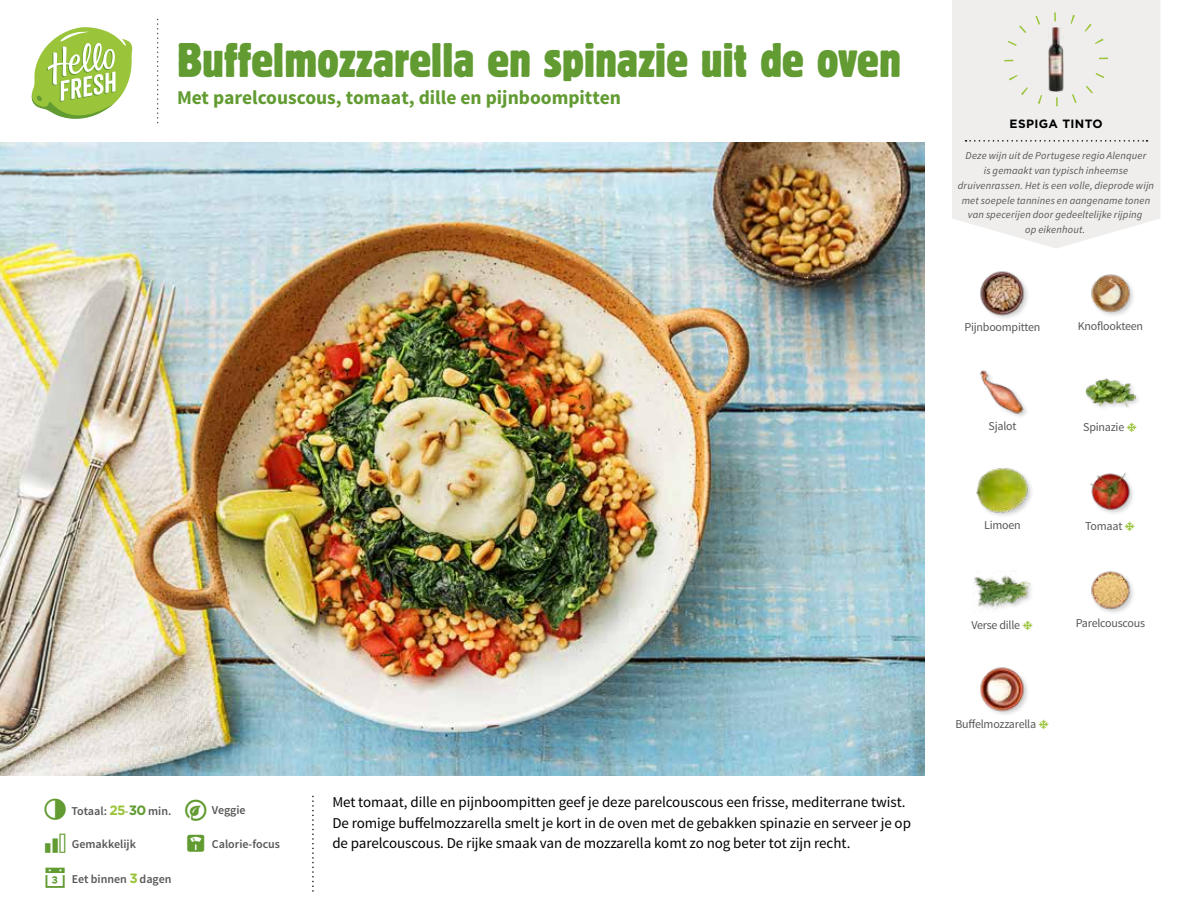
<style>
.page{position:relative;width:1188px;height:918px;background:#fff}
.page>*{position:absolute;margin:0;border:0;box-sizing:border-box;transform-origin:0 0}
.t1{font:condensed 48px "Block Berthold BQ";color:#619b31}
.t2{font:25.5px "hellofresh icon font";color:#619b31}
.t3{font:700 19.5px "Source Sans Pro";color:#619b31}
.t4{font:15px/20.5px "Source Sans Pro";letter-spacing:-.005em;color:#000}
.t5{font:12px "Source Sans Pro";letter-spacing:-.02em;color:#575756}
.t6{font:600 12px "Source Sans Pro";color:#575756}
.t7{font:700 12px "Gotham";letter-spacing:.03em;color:#000}
.t8{font:italic 10.5px/14.7px "Source Sans Pro";letter-spacing:.015em;color:#575756;text-align:center}
.s1{font-family:"Gotham";font-weight:700;font-size:13.5px;color:#9ac43a}
.s2{color:#87ac54}
.s3{font-family:"Gotham";font-weight:700;font-size:13.5px;color:#619b31}
.s4{color:#619b31}
</style>
<div class="page">
<svg style="left:31px;top:27px;width:102px;height:92px"></svg>
<img style="left:0;top:142px;width:925px;height:634px">
<div style="left:952px;top:0;width:208px;height:248px;background:#f0eeed"></div>
<svg style="left:966px;top:140px;width:182px;height:2px"></svg>
<div style="left:1004px;top:12px;width:104px;height:94px;border:9px dashed #9ac43a;border-radius:50%"></div>
<img style="left:1091px;top:274px;width:42px;height:42px">
<img style="left:1090px;top:472px;width:43px;height:41px">
<div style="left:1085px;top:377px;width:57px;height:36px;background:#000;opacity:.2"></div>
<img style="left:1085px;top:377px;width:50px;height:36px">
<img style="left:1091px;top:571px;width:42px;height:42px">
<img style="left:980px;top:271px;width:48px;height:47px">
<div style="left:976px;top:467px;width:58px;height:52px;background:#000;opacity:.2"></div>
<img style="left:976px;top:467px;width:54px;height:52px">
<img style="left:973px;top:571px;width:57px;height:39px">
<img style="left:980px;top:667px;width:48px;height:47px">
<img style="left:980px;top:370px;width:47px;height:47px">
<img style="left:1049px;top:28px;width:15px;height:63px">
<h1 class="t1" style="left:177px;top:33px;width:725px">Buffelmozzarella en spinazie uit de oven</h1>
<h3 class="t3" style="left:177px;top:85px;width:445px">Met parelcouscous, tomaat, dille en pijnboompitten</h3>
<p class="t6" style="left:71px;top:803px;width:176px">Totaal: <span class="s1">25</span><span class="s2">-</span><span class="s3">30</span> min. <span class="s4">❖</span> Veggie</p>
<p class="t4" style="left:332px;top:792px;width:580px">Met tomaat, dille en pijnboompitten geef je deze parelcouscous een frisse, mediterrane twist.<br>De romige buffelmozzarella smelt je kort in de oven met de gebakken spinazie en serveer je op</p>
<p class="t6" style="left:72px;top:837px;width:66px">Gemakkelijk</p>
<p class="t6" style="left:212px;top:837px;width:70px">Calorie-focus</p>
<p class="t4" style="left:332px;top:833px;width:520px">de parelcouscous. De rijke smaak van de mozzarella komt zo nog beter tot zijn recht.</p>
<p class="t6" style="left:72px;top:871px;width:101px">Eet binnen <span class="s1">3</span> dagen</p>
<h2 class="t2" style="left:43px;top:866px;width:27px">▪</h2>
<p class="t7" style="left:1010px;top:116px;width:95px">ESPIGA TINTO</p>
<p class="t8" style="left:958px;top:149px;width:198px">Deze wijn uit de Portugese regio Alenquer<br>is gemaakt van typisch inheemse druivenrassen. Het is een volle, dieprode wijn met soepele tannines en aangename tonen van specerijen door gedeeltelijke rijping<br>op eikenhout.</p>
<p class="t5" style="left:965px;top:319px;width:78px">Pijnboompitten</p>
<p class="t5" style="left:1078px;top:319px;width:67px">Knoflookteen</p>
<p class="t5" style="left:989px;top:418px;width:29px">Sjalot</p>
<p class="t5" style="left:1083px;top:420px;width:43px">Spinazie</p>
<p class="t5" style="left:984px;top:517px;width:38px">Limoen</p>
<p class="t5" style="left:1085px;top:519px;width:39px">Tomaat</p>
<p class="t5" style="left:972px;top:618px;width:50px">Verse dille</p>
<p class="t5" style="left:955px;top:717px;width:82px">Buffelmozzarella</p>
<p class="t5" style="left:1076px;top:616px;width:71px">Parelcouscous</p>
</div>
